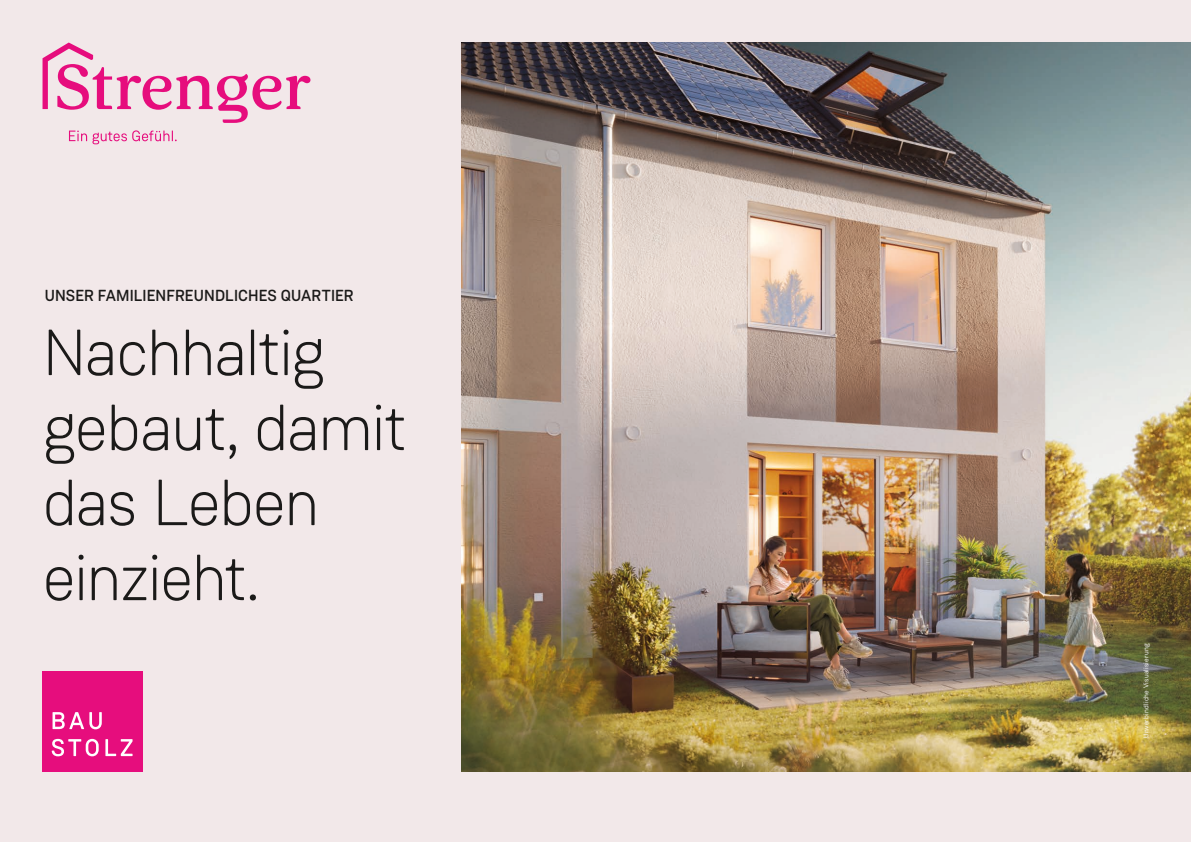
<style>
.page{position:relative;width:1191px;height:842px;background:#f2e8e9}
.page>*{position:absolute;margin:0;border:0;box-sizing:border-box;transform-origin:0 0}
.t1{font:300 65px/75px "Weissenhof Grotesk";letter-spacing:-.025em;color:#1b1a19}
.t2{font:500 16px "Weissenhof Grotesk";letter-spacing:.005em;color:#1b1a19}
.t3{font:7px "Weissenhof Grotesk";letter-spacing:.025em;color:#fff}
</style>
<div class="page">
<img style="left:461px;top:43px;width:730px;height:728px">
<div style="left:43px;top:671px;width:100px;height:100px;background:#e60d7d"></div>
<svg style="left:52px;top:712px;width:81px;height:44px"></svg>
<svg style="left:69px;top:130px;width:108px;height:14px"></svg>
<svg style="left:43px;top:43px;width:267px;height:80px"></svg>
<p class="t2" style="left:45px;top:286px;width:310px">UNSER FAMILIENFREUNDLICHES QUARTIER</p>
<p class="t1" style="left:43px;top:315px;width:365px">Nachhaltig gebaut, damit das Leben einzieht.</p>
<p class="t3" style="left:1141px;top:738px;width:96px;rotate:-90deg">Unverbindliche Visualisierung</p>
</div>
